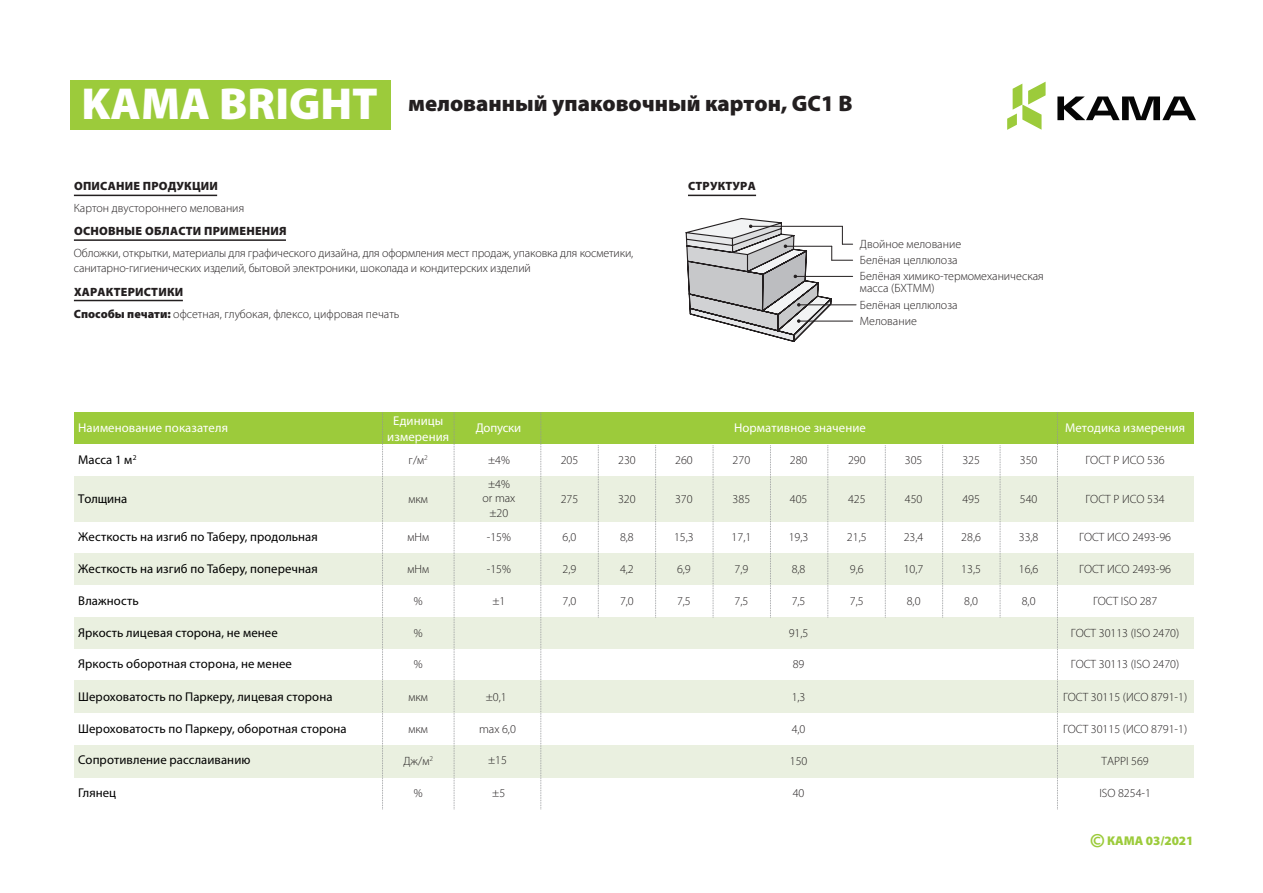
<style>
.page{position:relative;width:1263px;height:893px;background:#fff}
.page>*{position:absolute;margin:0;border:0;box-sizing:border-box;transform-origin:0 0}
.t1{font:900 22.5px "Myriad Pro";color:#231f20}
.t2{font:12.75px "Myriad Pro";letter-spacing:.005em;color:#000}
.t3{font:12.75px/15.3px "Myriad Pro";letter-spacing:.005em;color:#fff;text-align:center}
.t4{font:900 12.75px "Myriad Pro";letter-spacing:-.005em;color:#9ccb3b}
.t5{font:12.75px "Myriad Pro";letter-spacing:-.02em;color:#fff}
.t6{font:300 12px/16.2px "Myriad Pro";color:#231f20}
.t7{font:900 12px "Myriad Pro";letter-spacing:.02em;color:#231f20}
.s1{font-size:45px;color:#fff}
.s2{font-weight:900}
.s3{font-size:21.75px}
</style>
<div class="page">
<hr style="left:74px;top:195px;width:143px;height:1px;background:#231f20">
<hr style="left:74px;top:239px;width:212px;height:2px;background:#231f20">
<hr style="left:74px;top:300px;width:109px;height:1px;background:#231f20">
<div style="left:74px;top:412px;width:1119px;height:32px;background:#9ccb3b"></div>
<div style="left:74px;top:476px;width:1119px;height:45px;background:#eaf0e0"></div>
<div style="left:74px;top:617px;width:1119px;height:32px;background:#eaf0e0"></div>
<div style="left:74px;top:681px;width:1119px;height:32px;background:#eaf0e0"></div>
<div style="left:74px;top:745px;width:1119px;height:32px;background:#eaf0e0"></div>
<div style="left:74px;top:553px;width:1119px;height:32px;background:#eaf0e0"></div>
<svg style="left:382px;top:412px;width:1px;height:397px"></svg>
<svg style="left:454px;top:412px;width:1px;height:397px"></svg>
<svg style="left:540px;top:412px;width:1px;height:397px"></svg>
<svg style="left:598px;top:445px;width:1px;height:172px"></svg>
<svg style="left:655px;top:445px;width:1px;height:172px"></svg>
<svg style="left:713px;top:445px;width:1px;height:172px"></svg>
<svg style="left:770px;top:445px;width:1px;height:172px"></svg>
<svg style="left:827px;top:445px;width:1px;height:172px"></svg>
<svg style="left:885px;top:445px;width:1px;height:172px"></svg>
<svg style="left:942px;top:445px;width:1px;height:172px"></svg>
<svg style="left:1000px;top:445px;width:1px;height:172px"></svg>
<svg style="left:1057px;top:412px;width:1px;height:397px"></svg>
<hr style="left:799px;top:304px;width:57px;height:1px;background:#231f20">
<svg style="left:685px;top:218px;width:168px;height:124px"></svg>
<hr style="left:688px;top:195px;width:68px;height:1px;background:#231f20">
<svg style="left:1007px;top:82px;width:38px;height:48px"></svg>
<svg style="left:1057px;top:97px;width:139px;height:23px"></svg>
<div style="left:70px;top:81px;width:321px;height:49px;background:#9ccb3b"></div>
<p class="t1" style="left:82px;top:91px;width:772px"><span class="s1">KAMA BRIGHT</span> мелованный упаковочный картон, GC1 B</p>
<p class="t7" style="left:74px;top:180px;width:145px">ОПИСАНИЕ ПРОДУКЦИИ</p>
<p class="t6" style="left:74px;top:200px;width:172px">Картон двустороннего мелования</p>
<p class="t7" style="left:74px;top:224px;width:214px">ОСНОВНЫЕ ОБЛАСТИ ПРИМЕНЕНИЯ</p>
<p class="t6" style="left:74px;top:246px;width:561px;line-height:14.4px">Обложки, открытки, материалы для графического дизайна, для оформления мест продаж, упаковка для косметики, санитарно-гигиенических изделий, бытовой электроники, шоколада и кондитерских изделий</p>
<p class="t7" style="left:74px;top:285px;width:111px">ХАРАКТЕРИСТИКИ</p>
<p class="t6" style="left:74px;top:306px;width:327px"><span class="s2">Способы печати:</span> офсетная, глубокая, флексо, цифровая печать</p>
<p class="t7" style="left:688px;top:180px;width:69px">СТРУКТУРА</p>
<p class="t6" style="left:860px;top:236px;width:185px">Двойное мелование<br>Белёная целлюлоза<br>Белёная химико-термомеханическая</p>
<p class="t6" style="left:860px;top:280px;width:99px">масса (БХТММ)<br>Белёная целлюлоза<br>Мелование</p>
<p class="t3" style="left:387px;top:413px;width:63px">Единицы измерения</p>
<p class="t5" style="left:476px;top:420px;width:47px">Допуски</p>
<p class="t3" style="left:734px;top:420px;width:133px">Нормативное значение</p>
<p class="t6" style="left:790px;top:452px;width:19px">280</p>
<p class="t3" style="left:78px;top:420px;width:151px">Наименование показателя</p>
<p class="t3" style="left:1065px;top:420px;width:122px">Методика измерения</p>
<p class="t2" style="left:78px;top:452px;width:60px">Масса 1 м<sup>2</sup></p>
<p class="t6" style="left:409px;top:452px;width:21px">г/м<sup>2</sup></p>
<p class="t6" style="left:1085px;top:452px;width:81px">ГОСТ Р ИСО 536</p>
<p class="t6" style="left:561px;top:452px;width:19px">205</p>
<p class="t6" style="left:561px;top:491px;width:19px">275</p>
<p class="t6" style="left:618px;top:491px;width:19px">320</p>
<p class="t6" style="left:675px;top:491px;width:19px">370</p>
<p class="t6" style="left:733px;top:491px;width:19px">385</p>
<p class="t6" style="left:790px;top:491px;width:19px">405</p>
<p class="t6" style="left:848px;top:491px;width:19px">425</p>
<p class="t6" style="left:905px;top:491px;width:19px">450</p>
<p class="t6" style="left:962px;top:491px;width:19px">495</p>
<p class="t6" style="left:1020px;top:491px;width:19px">540</p>
<p class="t6" style="left:563px;top:529px;width:15px">6,0</p>
<p class="t6" style="left:563px;top:561px;width:15px">2,9</p>
<p class="t6" style="left:563px;top:593px;width:15px">7,0</p>
<p class="t6" style="left:618px;top:452px;width:19px">230</p>
<p class="t6" style="left:675px;top:452px;width:19px">260</p>
<p class="t6" style="left:733px;top:452px;width:19px">270</p>
<p class="t6" style="left:848px;top:452px;width:19px">290</p>
<p class="t6" style="left:905px;top:452px;width:19px">305</p>
<p class="t6" style="left:962px;top:452px;width:19px">325</p>
<p class="t6" style="left:1020px;top:452px;width:19px">350</p>
<p class="t6" style="left:488px;top:452px;width:23px">±4%</p>
<p class="t6" style="left:482px;top:477px;width:34px;line-height:14.4px;text-align:center">±4% or max ±20</p>
<p class="t6" style="left:487px;top:529px;width:26px">-15%</p>
<p class="t6" style="left:487px;top:561px;width:26px">-15%</p>
<p class="t6" style="left:492px;top:593px;width:15px">±1</p>
<p class="t2" style="left:78px;top:490px;width:50px">Толщина</p>
<p class="t6" style="left:1085px;top:491px;width:81px">ГОСТ Р ИСО 534</p>
<p class="t6" style="left:1079px;top:529px;width:93px">ГОСТ ИСО 2493-96</p>
<p class="t6" style="left:1079px;top:561px;width:93px">ГОСТ ИСО 2493-96</p>
<p class="t6" style="left:1093px;top:593px;width:66px">ГОСТ ISO 287</p>
<p class="t6" style="left:1071px;top:625px;width:110px">ГОСТ 30113 (ISO 2470)</p>
<p class="t6" style="left:408px;top:491px;width:21px">мкм</p>
<p class="t6" style="left:407px;top:529px;width:23px">мНм</p>
<p class="t6" style="left:407px;top:561px;width:23px">мНм</p>
<p class="t6" style="left:414px;top:593px;width:10px">%</p>
<p class="t6" style="left:414px;top:625px;width:10px">%</p>
<p class="t6" style="left:414px;top:657px;width:10px">%</p>
<p class="t2" style="left:78px;top:529px;width:241px">Жесткость на изгиб по Таберу, продольная</p>
<p class="t6" style="left:620px;top:529px;width:15px">8,8</p>
<p class="t6" style="left:620px;top:561px;width:15px">4,2</p>
<p class="t6" style="left:620px;top:593px;width:15px">7,0</p>
<p class="t6" style="left:674px;top:529px;width:21px">15,3</p>
<p class="t6" style="left:677px;top:561px;width:15px">6,9</p>
<p class="t6" style="left:677px;top:593px;width:15px">7,5</p>
<p class="t6" style="left:789px;top:529px;width:21px">19,3</p>
<p class="t6" style="left:792px;top:561px;width:15px">8,8</p>
<p class="t6" style="left:792px;top:593px;width:15px">7,5</p>
<p class="t6" style="left:847px;top:529px;width:21px">21,5</p>
<p class="t6" style="left:850px;top:561px;width:15px">9,6</p>
<p class="t6" style="left:850px;top:593px;width:15px">7,5</p>
<p class="t6" style="left:904px;top:529px;width:21px">23,4</p>
<p class="t6" style="left:904px;top:561px;width:21px">10,7</p>
<p class="t6" style="left:907px;top:593px;width:15px">8,0</p>
<p class="t6" style="left:961px;top:529px;width:21px">28,6</p>
<p class="t6" style="left:961px;top:561px;width:21px">13,5</p>
<p class="t6" style="left:964px;top:593px;width:15px">8,0</p>
<p class="t6" style="left:1019px;top:529px;width:21px">33,8</p>
<p class="t6" style="left:1019px;top:561px;width:21px">16,6</p>
<p class="t6" style="left:1022px;top:593px;width:15px">8,0</p>
<p class="t6" style="left:732px;top:529px;width:21px">17,1</p>
<p class="t6" style="left:734px;top:561px;width:15px">7,9</p>
<p class="t6" style="left:734px;top:593px;width:15px">7,5</p>
<p class="t2" style="left:78px;top:561px;width:241px">Жесткость на изгиб по Таберу, поперечная</p>
<p class="t2" style="left:78px;top:593px;width:62px">Влажность</p>
<p class="t2" style="left:78px;top:625px;width:201px">Яркость лицевая сторона, не менее</p>
<p class="t6" style="left:789px;top:625px;width:21px">91,5</p>
<p class="t2" style="left:78px;top:656px;width:215px">Яркость оборотная сторона, не менее</p>
<p class="t6" style="left:793px;top:657px;width:13px">89</p>
<p class="t6" style="left:792px;top:689px;width:15px">1,3</p>
<p class="t6" style="left:1071px;top:657px;width:110px">ГОСТ 30113 (ISO 2470)</p>
<p class="t2" style="left:78px;top:689px;width:256px">Шероховатость по Паркеру, лицевая сторона</p>
<p class="t2" style="left:78px;top:721px;width:270px">Шероховатость по Паркеру, оборотная сторона</p>
<p class="t2" style="left:78px;top:752px;width:174px">Сопротивление расслаиванию</p>
<p class="t6" style="left:1063px;top:689px;width:126px">ГОСТ 30115 (ИСО 8791-1)</p>
<p class="t6" style="left:1063px;top:721px;width:126px">ГОСТ 30115 (ИСО 8791-1)</p>
<p class="t6" style="left:1101px;top:753px;width:49px">TAPPI 569</p>
<p class="t6" style="left:1099px;top:785px;width:53px">ISO 8254-1</p>
<p class="t6" style="left:486px;top:689px;width:22px">±0,1</p>
<p class="t6" style="left:408px;top:689px;width:21px">мкм</p>
<p class="t6" style="left:408px;top:721px;width:21px">мкм</p>
<p class="t6" style="left:403px;top:753px;width:31px">Дж/м<sup>2</sup></p>
<p class="t6" style="left:414px;top:785px;width:10px">%</p>
<p class="t6" style="left:792px;top:721px;width:15px">4,0</p>
<p class="t6" style="left:479px;top:721px;width:38px">max 6,0</p>
<p class="t6" style="left:488px;top:752px;width:20px">±15</p>
<p class="t6" style="left:790px;top:753px;width:19px">150</p>
<p class="t2" style="left:78px;top:785px;width:40px">Глянец</p>
<p class="t6" style="left:793px;top:785px;width:13px">40</p>
<p class="t6" style="left:492px;top:785px;width:15px">±5</p>
<p class="t4" style="left:1090px;top:833px;width:105px"><span class="s3">©</span> КАМА 03/2021</p>
</div>
